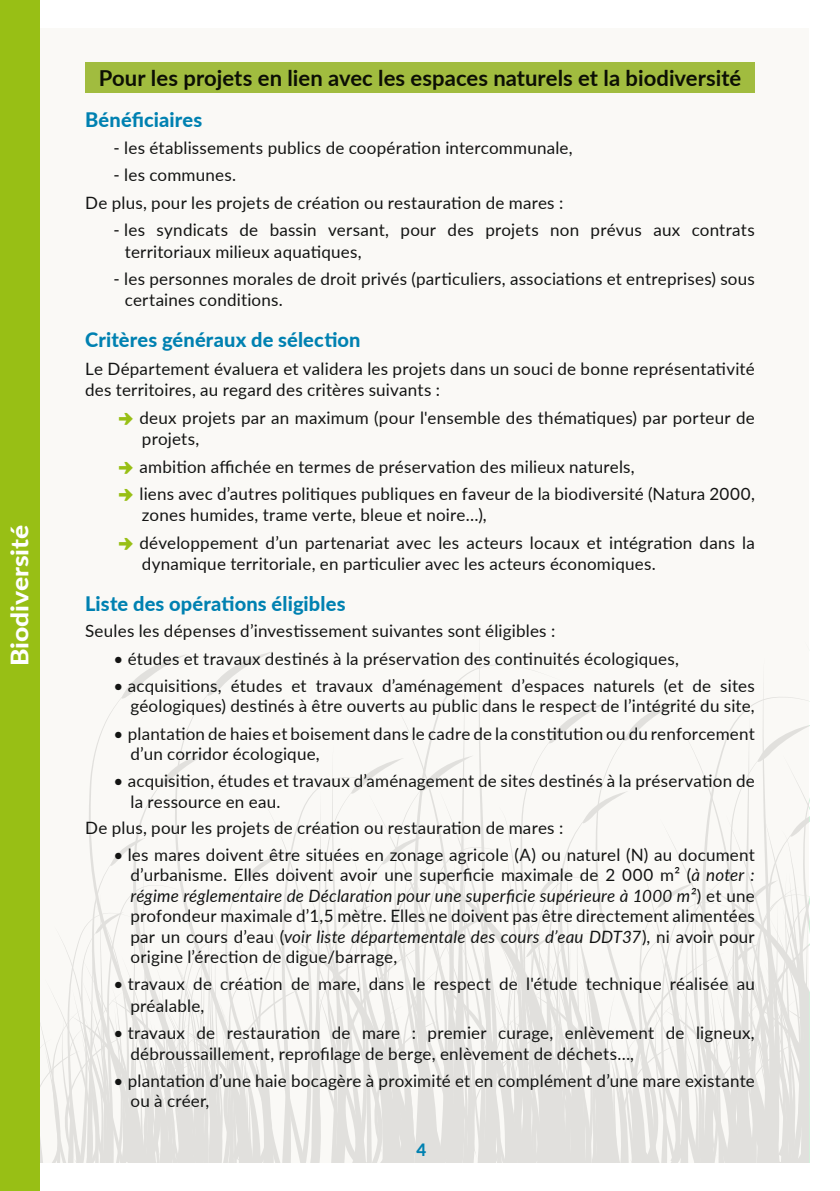
<style>
.page{position:relative;width:840px;height:1191px;background:#fff}
.page>*{position:absolute;margin:0;border:0;box-sizing:border-box;transform-origin:0 0}
.t1{font:800 24px "Lato";color:#fff;scale:1.1 1}
.t2{font:700 22px "Lato";letter-spacing:.005em;color:#131413}
.t3{font:800 20px "Lato";letter-spacing:.01em;color:#0081b1}
.t4{font:17px/20.4px "Lato";letter-spacing:.015em;color:#131413}
.t5{font:800 17px "Lato";color:#0081b1}
.s1{font-family:"Pointers";color:#98bf15}
.s2{font-style:italic}
</style>
<div class="page">
<div style="left:30px;top:28px;width:779px;height:1134px;background:#faf9f6"></div>
<svg style="left:40px;top:652px;width:769px;height:510px"></svg>
<div style="left:85px;top:62px;width:669px;height:30px;background:#a5c142"></div>
<div style="left:0;top:0;width:40px;height:1191px;background:#98bf15"></div>
<h1 class="t1" style="left:2px;top:666px;width:130px;rotate:-90deg">Biodiversité</h1>
<p class="t2" style="left:99px;top:62px;width:643px">Pour les projets en lien avec les espaces naturels et la biodiversité</p>
<p class="t3" style="left:85px;top:105px;width:119px">Bénéficiaires</p>
<p class="t4" style="left:113px;top:137px;width:460px">- les établissements publics de coopération intercommunale,</p>
<p class="t4" style="left:85px;top:161px;width:479px;line-height:27.2px;text-indent:28px">- les communes.<br>De plus, pour les projets de création ou restauration de mares :</p>
<p class="t4" style="left:125px;top:218px;width:631px;line-height:21.6px;text-indent:-11px">- les syndicats de bassin versant, pour des projets non prévus aux contrats territoriaux milieux aquatiques,</p>
<p class="t4" style="left:125px;top:267px;width:631px;line-height:21.6px;text-indent:-11px">- les personnes morales de droit privés (particuliers, associations et entreprises) sous certaines conditions.</p>
<p class="t3" style="left:85px;top:325px;width:277px">Critères généraux de sélection</p>
<p class="t4" style="left:85px;top:357px;width:670px;line-height:21.6px">Le Département évaluera et validera les projets dans un souci de bonne représentativité des territoires, au regard des critères suivants :</p>
<p class="t4" style="left:142px;top:406px;width:614px;line-height:21.6px;text-indent:-23px"><span class="s1">2</span> deux projets par an maximum (pour l'ensemble des thématiques) par porteur de projets,</p>
<p class="t4" style="left:119px;top:452px;width:636px;line-height:27.2px"><span class="s1">2</span> ambition affichée en termes de préservation des milieux naturels,<br><span class="s1">2</span> liens avec d’autres politiques publiques en faveur de la biodiversité (Natura 2000,</p>
<p class="t4" style="left:119px;top:501px;width:636px;line-height:27.2px;text-indent:23px">zones humides, trame verte, bleue et noire…),<br><span class="s1">2</span> développement d’un partenariat avec les acteurs locaux et intégration dans la</p>
<p class="t4" style="left:142px;top:553px;width:515px">dynamique territoriale, en particulier avec les acteurs économiques.</p>
<p class="t3" style="left:85px;top:589px;width:262px">Liste des opérations éligibles</p>
<p class="t4" style="left:85px;top:620px;width:471px">Seules les dépenses d’investissement suivantes sont éligibles :</p>
<p class="t4" style="left:113px;top:647px;width:566px">• études et travaux destinés à la préservation des continuités écologiques,</p>
<p class="t4" style="left:113px;top:675px;width:642px;text-align:right">• acquisitions, études et travaux d’aménagement d’espaces naturels (et de sites géologiques) destinés à être ouverts au public dans le respect de l’intégrité du site,</p>
<p class="t4" style="left:130px;top:722px;width:625px;text-indent:-17px">• plantation de haies et boisement dans le cadre de la constitution ou du renforcement d’un corridor écologique,</p>
<p class="t4" style="left:130px;top:770px;width:625px;text-indent:-17px">• acquisition, études et travaux d’aménagement de sites destinés à la préservation de la ressource en eau.</p>
<p class="t4" style="left:85px;top:816px;width:479px">De plus, pour les projets de création ou restauration de mares :</p>
<p class="t4" style="left:130px;top:844px;width:625px;text-align:justify;text-indent:-17px">• les mares doivent être situées en zonage agricole (A) ou naturel (N) au document d’urbanisme. Elles doivent avoir une superficie maximale de 2 000 m² (<span class="s2">à noter : régime réglementaire de Déclaration pour une superficie supérieure à 1000 m²</span>) et une profondeur maximale d’1,5 mètre. Elles ne doivent pas être directement alimentées par un cours d’eau (<span class="s2">voir liste départementale des cours d’eau DDT37</span>), ni avoir pour origine l’érection de digue/barrage,</p>
<p class="t4" style="left:130px;top:972px;width:625px;line-height:21.6px;text-indent:-17px">• travaux de création de mare, dans le respect de l'étude technique réalisée au préalable,</p>
<p class="t4" style="left:130px;top:1022px;width:625px;text-indent:-17px">• travaux de restauration de mare : premier curage, enlèvement de ligneux, débroussaillement, reprofilage de berge, enlèvement de déchets…,</p>
<p class="t4" style="left:130px;top:1069px;width:625px;text-indent:-17px">• plantation d’une haie bocagère à proximité et en complément d’une mare existante ou à créer,</p>
<p class="t5" style="left:416px;top:1137px;width:11px">4</p>
</div>
